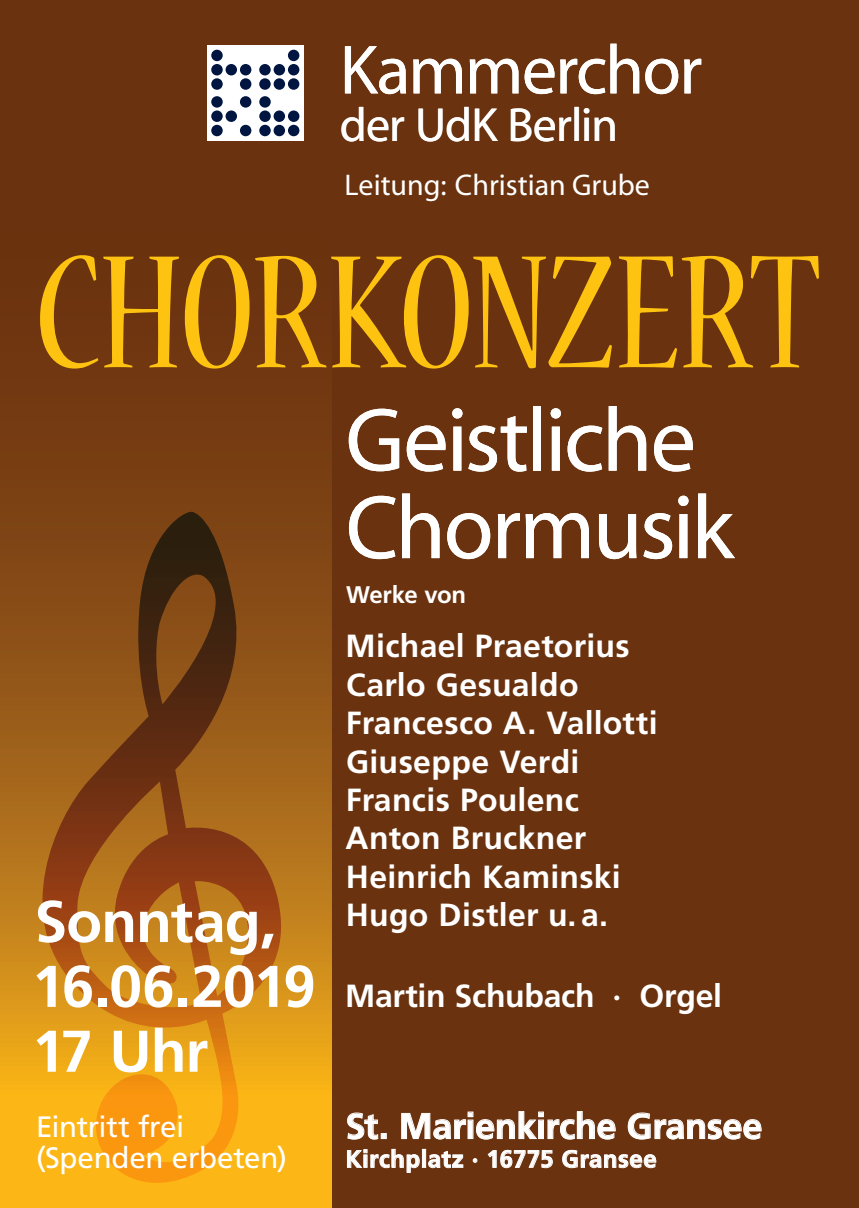
<style>
.page{position:relative;width:859px;height:1208px;background:#6a320e}
.page>*{position:absolute;margin:0;border:0;box-sizing:border-box;transform-origin:0 0}
.t1{font:condensed 179.3px "Nueva Std";letter-spacing:-.01em;color:#fec210}
.t2{font:700 91px/87.4px "Frutiger LT Std";letter-spacing:-.03em;color:#fff}
.t3{font:300 70px "Frutiger LT Std";letter-spacing:-.025em;color:#fff}
.t4{font:700 58.7px/64.8px "Frutiger";letter-spacing:-.02em;color:#fff}
.t5{font:300 48px "Frutiger LT Std";letter-spacing:-.02em;color:#fff}
.t6{font:700 36px "Frutiger";letter-spacing:-.01em;color:#fff}
.t7{font:700 32px/38.4px "Frutiger";letter-spacing:.01em;color:#fff}
.t8{font:30px "Frutiger LT Std";color:#fff}
.t9{font:29.5px/31.5px "Frutiger";letter-spacing:-.01em;color:#fff}
.t10{font:700 24px "Frutiger";letter-spacing:.015em;color:#fff}
.t11{font:700 24px "Frutiger";letter-spacing:-.02em;color:#fff}
</style>
<div class="page">
<svg style="left:0;top:45px;width:332px;height:1163px"></svg>
<svg style="left:42px;top:512px;width:239px;height:671px;background:#ab6916"></svg>
<svg style="left:347px;top:1112px;width:40px;height:28px"></svg>
<svg style="left:401px;top:1111px;width:215px;height:29px"></svg>
<svg style="left:627px;top:1112px;width:135px;height:28px"></svg>
<svg style="left:347px;top:1148px;width:73px;height:25px"></svg>
<div style="left:422px;top:1148px;width:4px;height:19px;border:1px solid #fff"></div>
<svg style="left:428px;top:1151px;width:36px;height:17px"></svg>
<svg style="left:473px;top:1158px;width:4px;height:4px"></svg>
<svg style="left:487px;top:1149px;width:66px;height:19px"></svg>
<svg style="left:562px;top:1149px;width:95px;height:20px"></svg>
<div style="left:207px;top:45px;width:96px;height:96px;background:#fff"></div>
<svg style="left:211px;top:50px;width:88px;height:86px"></svg>
<h3 class="t3" style="left:340px;top:35px;width:364px">Kammerchor</h3>
<h3 class="t5" style="left:340px;top:101px;width:280px">der UdK Berlin</h3>
<p class="t8" style="left:344px;top:170px;width:307px">Leitung: Christian Grube</p>
<h1 class="t1" style="left:34px;top:232px;width:787px">CHORKONZERT</h1>
<h3 class="t4" style="left:32px;top:888px;width:285px">Sonntag,<br>16.06.2019<br>17 Uhr</h3>
<p class="t9" style="left:36px;top:1110px;width:253px">Eintritt frei (Spenden erbeten)</p>
<h2 class="t2" style="left:345px;top:400px;width:390px">Geistliche<br>Chormusik</h2>
<p class="t11" style="left:346px;top:580px;width:122px">Werke von</p>
<p class="t7" style="left:345px;top:626px;width:314px">Michael Praetorius<br>Carlo Gesualdo<br>Francesco A. Vallotti<br>Giuseppe Verdi<br>Francis Poulenc<br>Anton Bruckner<br>Heinrich Kaminski<br>Hugo Distler u. a.</p>
<p class="t7" style="left:345px;top:976px;width:379px">Martin Schubach · Orgel</p>
<p class="t6" style="left:346px;top:1105px;width:418px">St. Marienkirche Gransee</p>
<p class="t10" style="left:346px;top:1145px;width:313px">Kirchplatz · 16775 Gransee</p>
</div>
